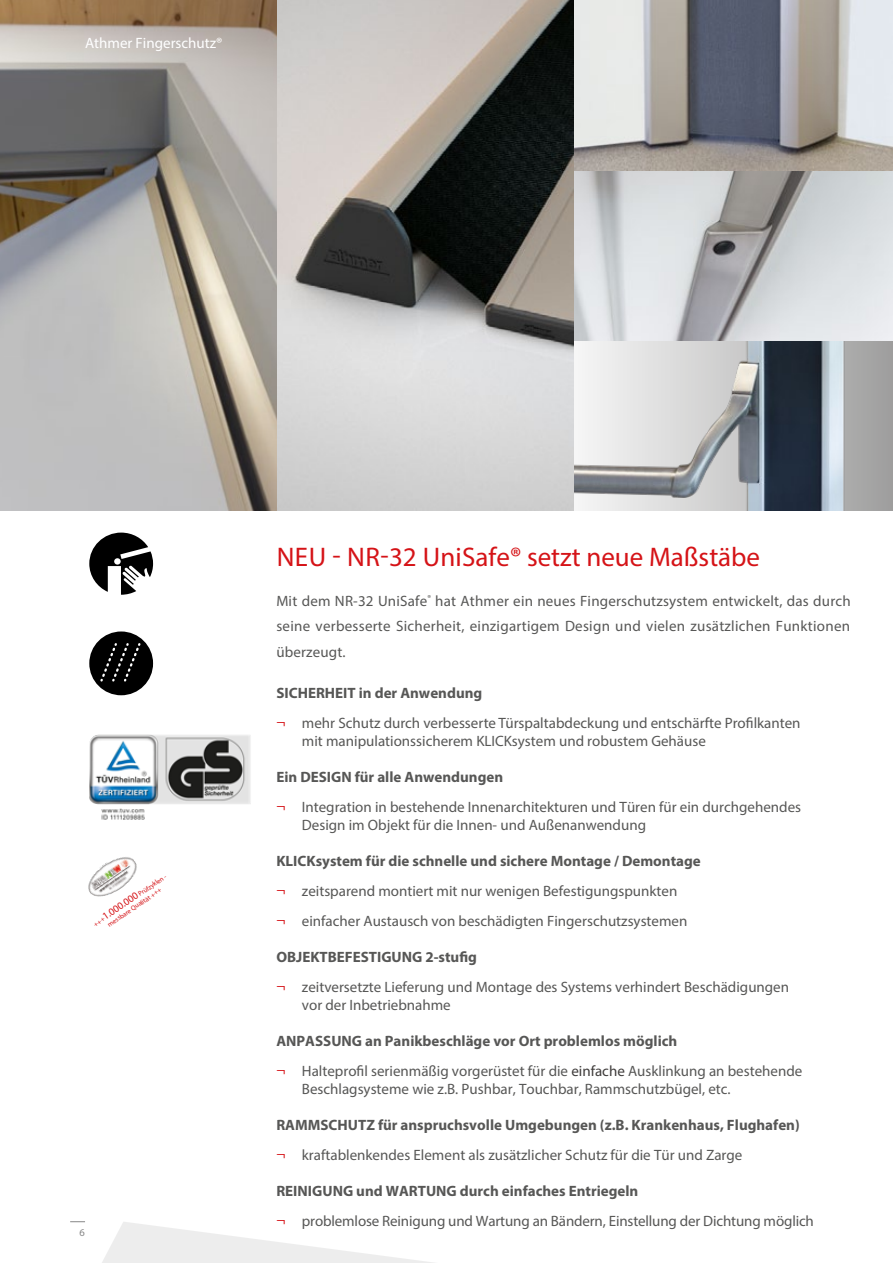
<style>
.page{position:relative;width:893px;height:1263px;background:#fff}
.page>*{position:absolute;margin:0;border:0;box-sizing:border-box;transform-origin:0 0}
.t1{font:27px "Myriad Pro";color:#d51317}
.t2{font:15px/30px "Myriad Pro";color:#575756}
.t3{font:700 15px/30px "Myriad Pro";color:#575756}
.t4{font:15px "Myriad Pro";color:#fff}
.t5{font:10.5px "Myriad Pro";color:#878787}
.t6{font:6.75px/8.2px "Myriad Pro";color:#d51317;text-align:center}
.s1{font-size:10.35px}
.s2{font-weight:700}
.s3{color:#d51317}
.s4{color:#3f3c3b}
.s5{font-weight:400;color:#d51317}
.s6{font-weight:400}
</style>
<div class="page">
<svg style="left:70px;top:1221px;width:364px;height:42px"></svg>
<img style="left:0;top:0;width:893px;height:510px">
<svg style="left:574px;top:340px;width:319px;height:170px;background:#a5a9ad"></svg>
<img style="left:89px;top:735px;width:162px;height:85px">
<svg style="left:89px;top:533px;width:64px;height:62px"></svg>
<svg style="left:114px;top:558px;width:7px;height:7px"></svg>
<div style="left:89px;top:631px;width:64px;height:64px;background:#000;border-radius:50%"></div>
<svg style="left:100px;top:644px;width:41px;height:37px"></svg>
<img style="left:88px;top:857px;width:49px;height:40px">
<p class="t4" style="left:85px;top:34px;width:139px">Athmer Fingerschutz®</p>
<p class="t6" style="left:92px;top:921px;width:88px;rotate:-34deg">+++<span class="s1">1.000.000</span> Prüfzyklen - messbare Qualität +++</p>
<p class="t5" style="left:80px;top:1226px;width:7px">6</p>
<h1 class="t1" style="left:277px;top:540px;width:485px">NEU - NR-32 UniSafe® setzt neue Maßstäbe</h1>
<p class="t2" style="left:276px;top:587px;width:576px;line-height:25.5px;text-align:justify">Mit dem NR-32 UniSafe<sup>®</sup> hat Athmer ein neues Fingerschutzsystem entwickelt, das durch seine verbesserte Sicherheit, einzigartigem Design und vielen zusätzlichen Funktionen überzeugt.</p>
<p class="t2" style="left:276px;top:678px;width:526px"><span class="s2">SICHERHEIT in der Anwendung<br></span><span class="s3">¬</span> mehr Schutz durch verbesserte Türspaltabdeckung und entschärfte Profilkanten</p>
<p class="t2" style="left:302px;top:726px;width:405px">mit manipulationssicherem KLICKsystem und robustem Gehäuse</p>
<p class="t2" style="left:276px;top:762px;width:526px"><span class="s2">Ein DESIGN für alle Anwendungen<br></span><span class="s3">¬</span> Integration in bestehende Innenarchitekturen und Türen für ein durchgehendes</p>
<p class="t2" style="left:302px;top:810px;width:346px">Design im Objekt für die Innen- und Außenanwendung</p>
<p class="t2" style="left:276px;top:846px;width:426px"><span class="s2">KLICKsystem für die schnelle und sichere Montage / Demontage </span><span class="s3">¬</span> zeitsparend montiert mit nur wenigen Befestigungspunkten<br><span class="s3">¬</span> einfacher Austausch von beschädigten Fingerschutzsystemen</p>
<p class="t2" style="left:276px;top:942px;width:514px"><span class="s2">OBJEKTBEFESTIGUNG 2-stufig<br></span><span class="s3">¬</span> zeitversetzte Lieferung und Montage des Systems verhindert Beschädigungen</p>
<p class="t2" style="left:302px;top:990px;width:150px">vor der Inbetriebnahme</p>
<p class="t2" style="left:276px;top:1026px;width:527px"><span class="s2">ANPASSUNG an Panikbeschläge vor Ort problemlos möglich<br></span><span class="s3">¬</span> Halteprofil serienmäßig vorgerüstet für die <span class="s4">einfache</span> Ausklinkung an bestehende</p>
<p class="t2" style="left:302px;top:1074px;width:430px">Beschlagsysteme wie z.B. Pushbar, Touchbar, Rammschutzbügel, etc.</p>
<p class="t3" style="left:276px;top:1109px;width:525px">RAMMSCHUTZ für anspruchsvolle Umgebungen (z.B. Krankenhaus, Flughafen) <span class="s5">¬</span> <span class="s6">kraftablenkendes Element als zusätzlicher Schutz für die Tür und Zarge</span></p>
<p class="t2" style="left:276px;top:1176px;width:539px"><span class="s2">REINIGUNG und WARTUNG durch einfaches Entriegeln<br></span><span class="s3">¬</span> problemlose Reinigung und Wartung an Bändern, Einstellung der Dichtung möglich</p>
</div>
